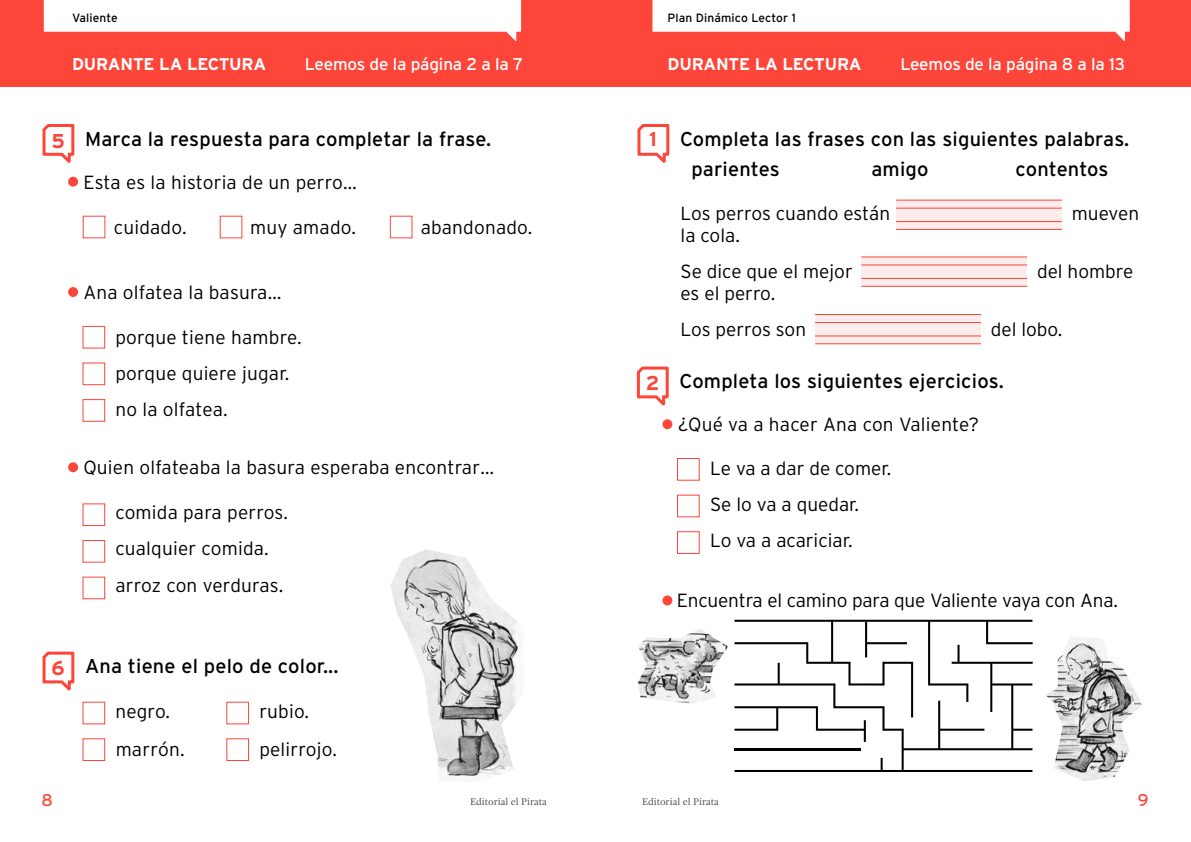
<style>
.page{position:relative;width:1191px;height:842px;background:#fff}
.page>*{position:absolute;margin:0;border:0;box-sizing:border-box;transform-origin:0 0}
.t1{font:20px/30.4px "Interstate";letter-spacing:.01em;color:#000}
.t2{font:700 20px "Interstate";color:#fd4539}
.t3{font:300 19px/36.2px "Interstate";color:#000}
.t4{font:17px "Interstate";letter-spacing:-.01em;color:#fff}
.t5{font:700 17px "Interstate";letter-spacing:-.01em;color:#fff}
.t6{font:17px "Interstate";color:#fd4539}
.t7{font:12px "Interstate";letter-spacing:.01em;color:#000}
.t8{font:10px "Gandhi Serif";color:#4d4d4f}
.s1{font-weight:700;color:#fd4539}
</style>
<div class="page">
<div style="left:0;top:0;width:1191px;height:86px;background:#fd4539"></div>
<svg style="left:44px;top:0;width:477px;height:41px"></svg>
<svg style="left:652px;top:0;width:477px;height:41px"></svg>
<svg style="left:636px;top:366px;width:33px;height:40px"></svg>
<div style="left:662px;top:419px;width:10px;height:10px;background:#fd4539;border-radius:50%"></div>
<div style="left:662px;top:595px;width:10px;height:10px;background:#fd4539;border-radius:50%"></div>
<svg style="left:637px;top:124px;width:33px;height:39px"></svg>
<div style="left:677px;top:458px;width:22px;height:23px;border:1px solid #fd4539"></div>
<div style="left:677px;top:495px;width:22px;height:22px;border:1px solid #fd4539"></div>
<div style="left:677px;top:531px;width:22px;height:23px;border:1px solid #fd4539"></div>
<img style="left:638px;top:629px;width:90px;height:75px">
<img style="left:1046px;top:637px;width:96px;height:144px">
<svg style="left:734px;top:620px;width:298px;height:152px"></svg>
<hr style="left:734px;top:748px;width:126px;height:2px;background:#000">
<div style="left:896px;top:200px;width:166px;height:30px;background:#fcecec"></div>
<hr style="left:896px;top:221px;width:166px;height:1px;background:#fd4539">
<hr style="left:896px;top:208px;width:166px;height:1px;background:#fd4539">
<hr style="left:896px;top:200px;width:166px;height:1px;background:#fd4539">
<hr style="left:896px;top:229px;width:166px;height:1px;background:#fd4539">
<div style="left:861px;top:257px;width:166px;height:30px;background:#fcecec"></div>
<hr style="left:861px;top:278px;width:166px;height:1px;background:#fd4539">
<hr style="left:861px;top:265px;width:166px;height:1px;background:#fd4539">
<hr style="left:861px;top:257px;width:166px;height:1px;background:#fd4539">
<hr style="left:861px;top:286px;width:166px;height:1px;background:#fd4539">
<div style="left:815px;top:314px;width:166px;height:30px;background:#fcecec"></div>
<hr style="left:815px;top:336px;width:166px;height:1px;background:#fd4539">
<hr style="left:815px;top:322px;width:166px;height:1px;background:#fd4539">
<hr style="left:815px;top:314px;width:166px;height:1px;background:#fd4539">
<hr style="left:815px;top:344px;width:166px;height:1px;background:#fd4539">
<svg style="left:42px;top:124px;width:33px;height:39px"></svg>
<svg style="left:42px;top:651px;width:33px;height:40px"></svg>
<div style="left:83px;top:216px;width:22px;height:22px;border:1px solid #fd4539"></div>
<div style="left:220px;top:216px;width:22px;height:22px;border:1px solid #fd4539"></div>
<div style="left:390px;top:216px;width:22px;height:22px;border:1px solid #fd4539"></div>
<div style="left:68px;top:177px;width:10px;height:10px;background:#fd4539;border-radius:50%"></div>
<div style="left:68px;top:287px;width:10px;height:10px;background:#fd4539;border-radius:50%"></div>
<div style="left:68px;top:462px;width:10px;height:10px;background:#fd4539;border-radius:50%"></div>
<img style="left:390px;top:549px;width:130px;height:233px">
<div style="left:83px;top:326px;width:22px;height:23px;border:1px solid #fd4539"></div>
<div style="left:83px;top:503px;width:22px;height:23px;border:1px solid #fd4539"></div>
<div style="left:83px;top:702px;width:22px;height:22px;border:1px solid #fd4539"></div>
<div style="left:226px;top:702px;width:23px;height:22px;border:1px solid #fd4539"></div>
<div style="left:83px;top:362px;width:22px;height:23px;border:1px solid #fd4539"></div>
<div style="left:83px;top:540px;width:22px;height:23px;border:1px solid #fd4539"></div>
<div style="left:83px;top:738px;width:22px;height:23px;border:1px solid #fd4539"></div>
<div style="left:226px;top:738px;width:23px;height:23px;border:1px solid #fd4539"></div>
<div style="left:83px;top:399px;width:22px;height:23px;border:1px solid #fd4539"></div>
<div style="left:83px;top:577px;width:22px;height:22px;border:1px solid #fd4539"></div>
<p class="t7" style="left:72px;top:11px;width:47px">Valiente</p>
<p class="t7" style="left:667px;top:11px;width:130px">Plan Dinámico Lector 1</p>
<p class="t4" style="left:305px;top:54px;width:220px">Leemos de la página 2 a la 7</p>
<p class="t5" style="left:72px;top:55px;width:196px">DURANTE LA LECTURA</p>
<p class="t5" style="left:667px;top:55px;width:196px">DURANTE LA LECTURA</p>
<p class="t4" style="left:900px;top:54px;width:226px">Leemos de la página 8 a la 13</p>
<p class="t2" style="left:52px;top:129px;width:15px">5</p>
<p class="t1" style="left:85px;top:123px;width:408px">Marca la respuesta para completar la frase.</p>
<p class="t3" style="left:83px;top:164px;width:275px">Esta es la historia de un perro…</p>
<p class="t3" style="left:114px;top:209px;width:74px">cuidado.</p>
<p class="t3" style="left:250px;top:209px;width:107px">muy amado.</p>
<p class="t3" style="left:83px;top:274px;width:199px">Ana olfatea la basura…</p>
<p class="t3" style="left:115px;top:319px;width:188px">porque tiene hambre. porque quiere jugar. no la olfatea.</p>
<p class="t3" style="left:421px;top:209px;width:113px">abandonado.</p>
<p class="t3" style="left:83px;top:449px;width:412px">Quien olfateaba la basura esperaba encontrar…</p>
<p class="t3" style="left:115px;top:494px;width:174px">comida para perros. cualquier comida. arroz con verduras.</p>
<p class="t2" style="left:52px;top:657px;width:15px">6</p>
<p class="t1" style="left:85px;top:651px;width:255px">Ana tiene el pelo de color...</p>
<p class="t3" style="left:115px;top:693px;width:56px">negro.</p>
<p class="t3" style="left:259px;top:693px;width:51px">rubio.</p>
<p class="t3" style="left:116px;top:731px;width:71px">marrón.</p>
<p class="t3" style="left:259px;top:731px;width:79px">pelirrojo.</p>
<p class="t2" style="left:649px;top:128px;width:9px">1</p>
<p class="t1" style="left:691px;top:123px;width:439px;text-indent:-11px">Completa las frases con las siguientes palabras. parientes</p>
<p class="t1" style="left:871px;top:154px;width:59px">amigo</p>
<p class="t1" style="left:1015px;top:154px;width:95px">contentos</p>
<p class="t3" style="left:680px;top:195px;width:211px">Los perros cuando están</p>
<p class="t3" style="left:1071px;top:195px;width:69px">mueven</p>
<p class="t3" style="left:680px;top:217px;width:174px">la cola.<br>Se dice que el mejor</p>
<p class="t3" style="left:1037px;top:253px;width:98px">del hombre</p>
<p class="t3" style="left:680px;top:275px;width:127px">es el perro.<br>Los perros son</p>
<p class="t3" style="left:990px;top:311px;width:73px">del lobo.</p>
<p class="t1" style="left:645px;top:366px;width:359px"><span class="s1">2</span> Completa los siguientes ejercicios.</p>
<p class="t3" style="left:677px;top:406px;width:303px">¿Qué va a hacer Ana con Valiente?</p>
<p class="t3" style="left:710px;top:450px;width:183px">Le va a dar de comer.<br>Se lo va a quedar.<br>Lo va a acariciar.</p>
<p class="t3" style="left:677px;top:582px;width:442px">Encuentra el camino para que Valiente vaya con Ana.</p>
<p class="t6" style="left:42px;top:790px;width:13px">8</p>
<p class="t6" style="left:1137px;top:790px;width:12px">9</p>
<p class="t8" style="left:470px;top:795px;width:78px">Editorial el Pirata</p>
<p class="t8" style="left:642px;top:795px;width:78px">Editorial el Pirata</p>
</div>
